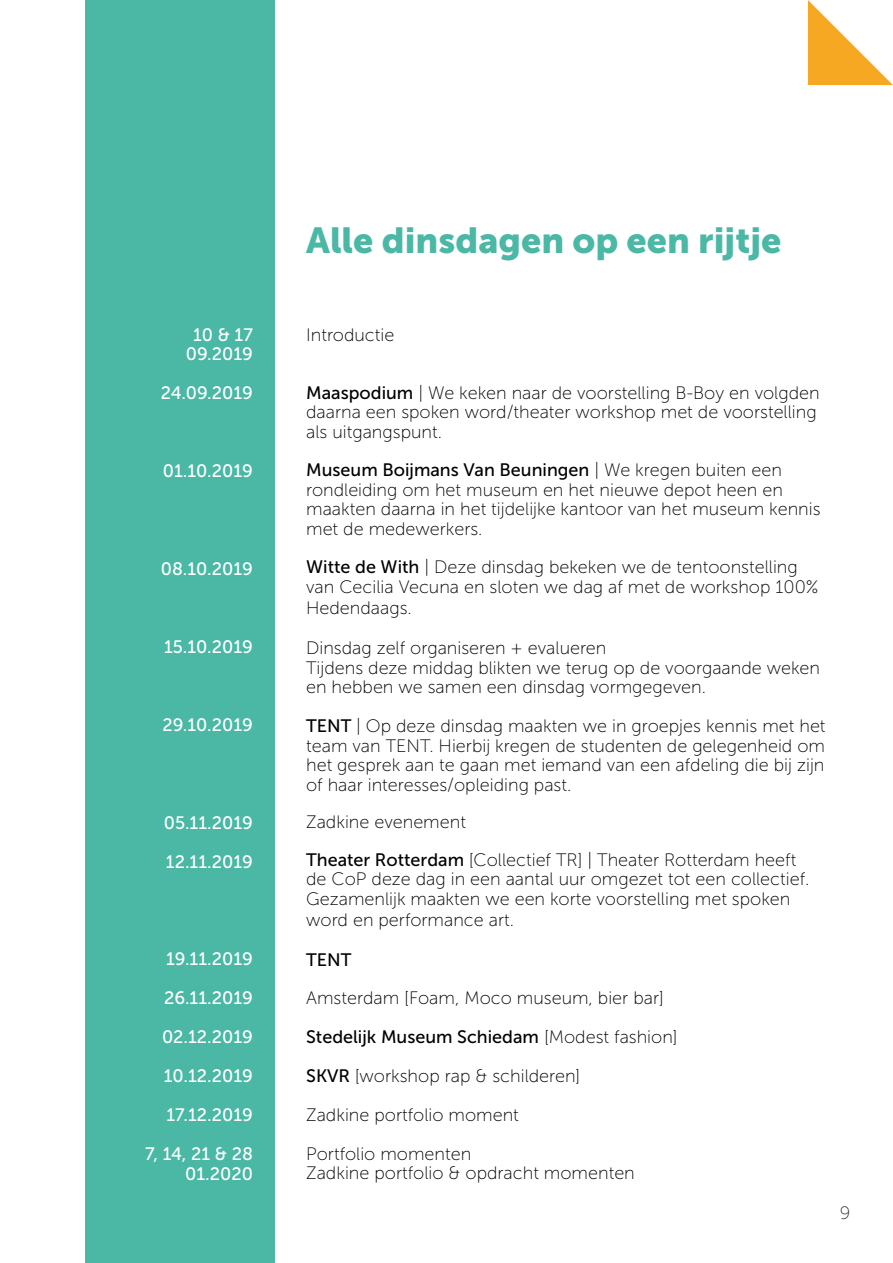
<style>
.page{position:relative;width:893px;height:1263px;background:#fff}
.page>*{position:absolute;margin:0;border:0;box-sizing:border-box;transform-origin:0 0}
.t1{font:36px "Museo Sans 900";color:#4bb8a5}
.t2{font:18px/19.5px "Museo Sans 100";color:#000}
.t3{font:18px/39px "Museo Sans 500";color:#fff;text-align:center}
.t4{font:18px "Museo Sans 500";color:#000}
.t5{font:18px "Museo Sans 100";color:#373636}
.s1{font-family:"Museo Sans 500"}
.s2{font-family:"Museo Sans 100"}
</style>
<div class="page">
<svg style="left:808px;top:0;width:85px;height:85px"></svg>
<div style="left:85px;top:0;width:189px;height:1263px;background:#4bb8a5"></div>
<p class="t3" style="left:186px;top:325px;width:69px;line-height:19.5px">10 &amp; 17<br>09.2019</p>
<p class="t3" style="left:161px;top:374px;width:93px">24.09.2019</p>
<p class="t3" style="left:163px;top:452px;width:92px">01.10.2019</p>
<p class="t3" style="left:161px;top:549px;width:94px">08.10.2019</p>
<p class="t3" style="left:164px;top:627px;width:90px">15.10.2019</p>
<p class="t3" style="left:162px;top:705px;width:92px">29.10.2019</p>
<p class="t3" style="left:164px;top:803px;width:91px;text-align:left">05.11.2019<br>12.11.2019</p>
<p class="t3" style="left:145px;top:939px;width:109px;text-align:right">19.11.2019<br>26.11.2019<br>02.12.2019<br>10.12.2019<br>17.12.2019<br>7, 14, 21 &amp; 28</p>
<p class="t3" style="left:185px;top:1154px;width:69px">01.2020</p>
<h1 class="t1" style="left:306px;top:220px;width:477px">Alle dinsdagen op een rijtje</h1>
<p class="t2" style="left:306px;top:325px;width:90px">Introductie</p>
<p class="t2" style="left:306px;top:383px;width:515px"><span class="s1">Maaspodium</span> | We keken naar de voorstelling B-Boy en volgden daarna een spoken word/theater workshop met de voorstelling als uitgangspunt.</p>
<p class="t4" style="left:306px;top:460px;width:477px">Museum Boijmans Van Beuningen <span class="s2">| We kregen buiten een</span></p>
<p class="t2" style="left:306px;top:480px;width:516px">rondleiding om het museum en het nieuwe depot heen en maakten daarna in het tijdelijke kantoor van het museum kennis met de medewerkers.</p>
<p class="t2" style="left:306px;top:557px;width:514px;line-height:20.2px"><span class="s1">Witte de With</span> | Deze dinsdag bekeken we de tentoonstelling van Cecilia Vecuna en sloten we dag af met de workshop 100%<br>Hedendaags.</p>
<p class="t2" style="left:306px;top:639px;width:515px">Dinsdag zelf organiseren + evalueren<br>Tijdens deze middag blikten we terug op de voorgaande weken en hebben we samen een dinsdag vormgegeven.</p>
<p class="t2" style="left:306px;top:717px;width:521px;text-align:justify"><span class="s1">TENT</span> | Op deze dinsdag maakten we in groepjes kennis met het team van TENT. Hierbij kregen de studenten de gelegenheid om het gesprek aan te gaan met iemand van een afdeling die bij zijn of haar interesses/opleiding past.</p>
<p class="t2" style="left:306px;top:804px;width:492px;line-height:37.5px">Zadkine evenement<br><span class="s1">Theater Rotterdam</span> [Collectief TR] | Theater Rotterdam heeft</p>
<p class="t2" style="left:306px;top:869px;width:505px;line-height:20.2px">de CoP deze dag in een aantal uur omgezet tot een collectief.<br>Gezamenlijk maakten we een korte voorstelling met spoken word en performance art.</p>
<p class="t4" style="left:306px;top:950px;width:47px">TENT</p>
<p class="t2" style="left:306px;top:988px;width:359px">Amsterdam [Foam, Moco museum, bier bar]</p>
<p class="t4" style="left:306px;top:1027px;width:373px">Stedelijk Museum Schiedam <span class="s2">[Modest fashion]</span></p>
<p class="t2" style="left:306px;top:1056px;width:276px;line-height:39px"><span class="s1">SKVR</span> [workshop rap &amp; schilderen]<br>Zadkine portfolio moment<br>Portfolio momenten</p>
<p class="t2" style="left:306px;top:1164px;width:330px">Zadkine portfolio &amp; opdracht momenten</p>
<p class="t5" style="left:840px;top:1203px;width:12px">9</p>
</div>
